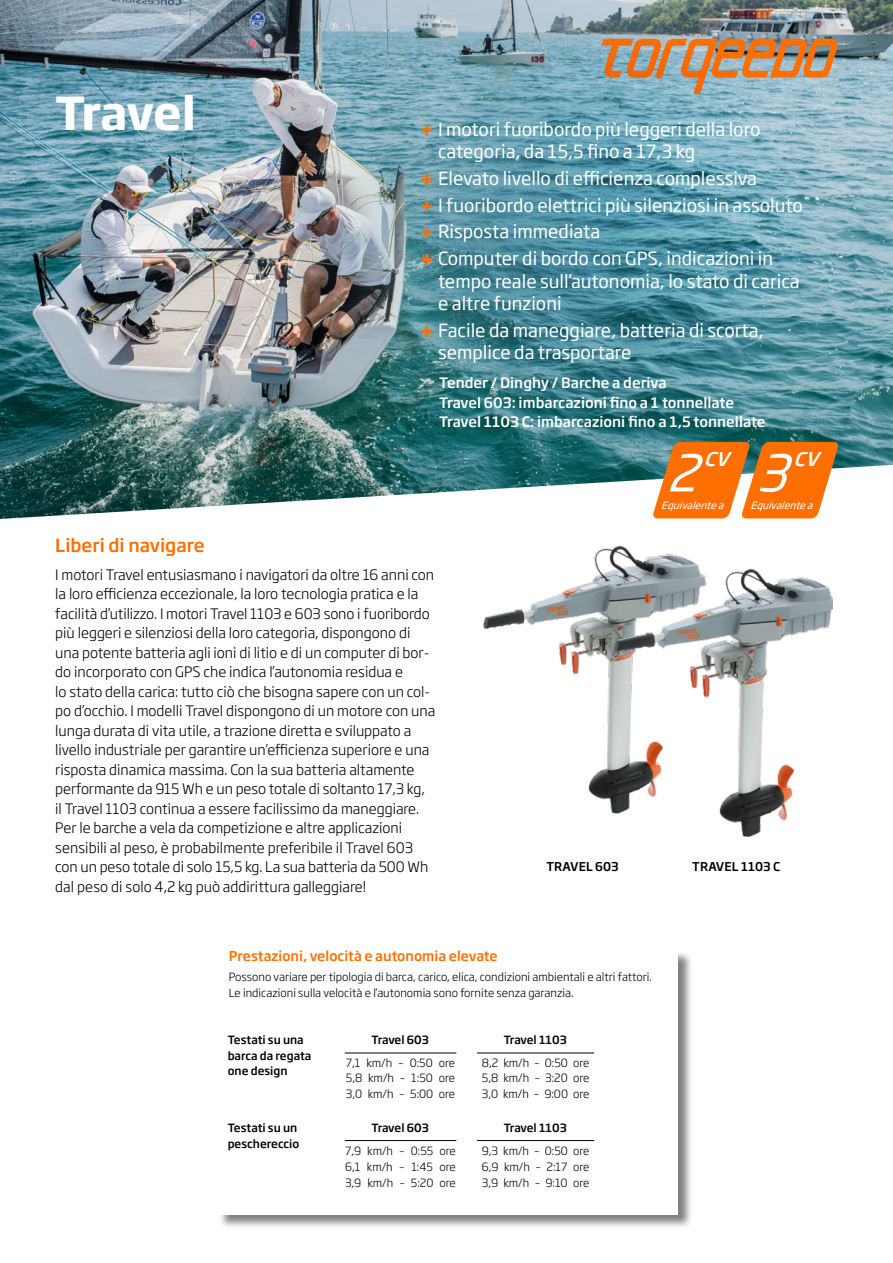
<style>
.page{position:relative;width:893px;height:1263px;background:#fff}
.page>*{position:absolute;margin:0;border:0;box-sizing:border-box;transform-origin:0 0}
.t1{font:italic 49.95px "Soho Gothic Std";color:#fff}
.t2{font:700 45px "Soho Gothic Std";letter-spacing:-.025em;color:#fff}
.t3{font:italic 500 18.75px "Soho Gothic Std";color:#fff}
.t4{font:18px/22.5px "Soho Gothic Std";color:#fff}
.t5{font:500 18px "Soho Gothic Std";color:#ff6f00}
.t6{font:300 14.25px/19.5px "Soho Gothic Std";color:#000}
.t7{font:500 14.25px/19.5px "Soho Gothic Std";color:#fff}
.t8{font:500 13.5px "Soho Gothic Std";color:#ff6f00}
.t9{font:500 12px "Soho Gothic Std";letter-spacing:.015em;color:#000}
.t10{font:300 11.25px/15.8px "Soho Gothic Std";color:#000;text-align:justify}
.t11{font:500 11.25px/15.8px "Soho Gothic Std";color:#000}
.t12{font:italic 10.05px "Soho Gothic Std";color:#fff}
</style>
<div class="page">
<img style="left:0;top:0;width:893px;height:519px">
<svg style="left:639px;top:399px;width:214px;height:120px"></svg>
<svg style="left:787px;top:39px;width:52px;height:55px;background:#b89573"></svg>
<img style="left:218px;top:0;width:569px;height:467px">
<svg style="left:387px;top:5px;width:468px;height:468px;background:#5f939e"></svg>
<svg style="left:421px;top:124px;width:11px;height:12px"></svg>
<svg style="left:421px;top:174px;width:11px;height:11px"></svg>
<svg style="left:421px;top:200px;width:11px;height:12px"></svg>
<svg style="left:421px;top:227px;width:11px;height:11px"></svg>
<svg style="left:421px;top:254px;width:11px;height:11px"></svg>
<svg style="left:421px;top:326px;width:11px;height:11px"></svg>
<img style="left:482px;top:545px;width:213px;height:254px">
<img style="left:600px;top:563px;width:232px;height:274px">
<div style="left:218px;top:951px;width:475px;height:278px;background:#000;opacity:.5"></div>
<div style="left:218px;top:950px;width:460px;height:264px;background:#fff"></div>
<hr style="left:345px;top:1140px;width:111px;height:1px;background:#000">
<hr style="left:477px;top:1140px;width:117px;height:1px;background:#000">
<hr style="left:345px;top:1053px;width:111px;height:1px;background:#000">
<hr style="left:477px;top:1053px;width:117px;height:1px;background:#000">
<h2 class="t2" style="left:55px;top:84px;width:142px">Travel</h2>
<p class="t4" style="left:438px;top:118px;width:324px">I motori fuoribordo più leggeri della loro categoria, da 15,5 fino a 17,3 kg</p>
<p class="t4" style="left:438px;top:165px;width:366px;line-height:26.7px">Elevato livello di efficienza complessiva<br>I fuoribordo elettrici più silenziosi in assoluto Risposta immediata<br>Computer di bordo con GPS, indicazioni in</p>
<p class="t4" style="left:438px;top:270px;width:363px">tempo reale sull’autonomia, lo stato di carica e altre funzioni</p>
<p class="t4" style="left:438px;top:319px;width:327px">Facile da maneggiare, batteria di scorta, semplice da trasportare</p>
<p class="t7" style="left:439px;top:374px;width:328px">Tender / Dinghy / Barche a deriva<br>Travel 603: imbarcazioni fino a 1 tonnellate<br>Travel 1103 C: imbarcazioni fino a 1,5 tonnellate</p>
<h1 class="t1" style="left:667px;top:442px;width:51px">2</h1>
<h3 class="t3" style="left:704px;top:447px;width:34px">CV</h3>
<p class="t12" style="left:661px;top:499px;width:67px">Equivalentea</p>
<h1 class="t1" style="left:756px;top:442px;width:51px">3</h1>
<h3 class="t3" style="left:793px;top:447px;width:34px">CV</h3>
<p class="t12" style="left:750px;top:499px;width:67px">Equivalentea</p>
<p class="t5" style="left:55px;top:534px;width:151px">Liberi di navigare</p>
<p class="t6" style="left:55px;top:565px;width:382px">I motori Travel entusiasmano i navigatori da oltre 16 anni con la loro efficienza eccezionale, la loro tecnologia pratica e la facilità d’utilizzo. I motori Travel 1103 e 603 sono i fuoribordo più leggeri e silenziosi della loro categoria, dispongono di una potente batteria agli ioni di litio e di un computer di bor&shy;do incorporato con GPS che indica l’autonomia residua e<br>lo stato della carica: tutto ciò che bisogna sapere con un col&shy;po d’occhio. I modelli Travel dispongono di un motore con una lunga durata di vita utile, a trazione diretta e sviluppato a livello industriale per garantire un’efficienza superiore e una risposta dinamica massima. Con la sua batteria altamente performante da 915 Wh e un peso totale di soltanto 17,3 kg,<br>il Travel 1103 continua a essere facilissimo da maneggiare.<br>Per le barche a vela da competizione e altre applicazioni sensibili al peso, è probabilmente preferibile il Travel 603 con un peso totale di solo 15,5 kg. La sua batteria da 500 Wh dal peso di solo 4,2 kg può addirittura galleggiare!</p>
<p class="t9" style="left:546px;top:858px;width:74px">TRAVEL 603</p>
<p class="t9" style="left:692px;top:858px;width:89px">TRAVEL 1103 C</p>
<p class="t8" style="left:229px;top:947px;width:270px">Prestazioni, velocità e autonomia elevate</p>
<p class="t10" style="left:229px;top:969px;width:425px">Possono variare per tipologia di barca, carico, elica, condizioni ambientali e altri fattori.<br>Le indicazioni sulla velocità e l’autonomia sono fornite senza garanzia.</p>
<p class="t11" style="left:228px;top:1032px;width:78px">Testati su una</p>
<p class="t11" style="left:504px;top:1032px;width:64px">Travel 1103</p>
<p class="t11" style="left:228px;top:1048px;width:85px">barca da regata one design</p>
<p class="t11" style="left:372px;top:1032px;width:59px">Travel 603</p>
<p class="t10" style="left:482px;top:1055px;width:109px">8,2 km/h – 0:50 ore 5,8 km/h – 3:20 ore 3,0 km/h – 9:00 ore</p>
<p class="t10" style="left:346px;top:1055px;width:111px">7,1 km/h – 0:50 ore 5,8 km/h – 1:50 ore 3,0 km/h – 5:00 ore</p>
<p class="t11" style="left:228px;top:1120px;width:71px">Testati su un</p>
<p class="t11" style="left:504px;top:1120px;width:64px">Travel 1103</p>
<p class="t11" style="left:228px;top:1136px;width:73px">peschereccio</p>
<p class="t11" style="left:371px;top:1120px;width:59px">Travel 603</p>
<p class="t10" style="left:345px;top:1143px;width:112px">7,9 km/h – 0:55 ore 6,1 km/h – 1:45 ore 3,9 km/h – 5:20 ore</p>
<p class="t10" style="left:482px;top:1143px;width:109px">9,3 km/h – 0:50 ore 6,9 km/h – 2:17 ore 3,9 km/h – 9:10 ore</p>
</div>
